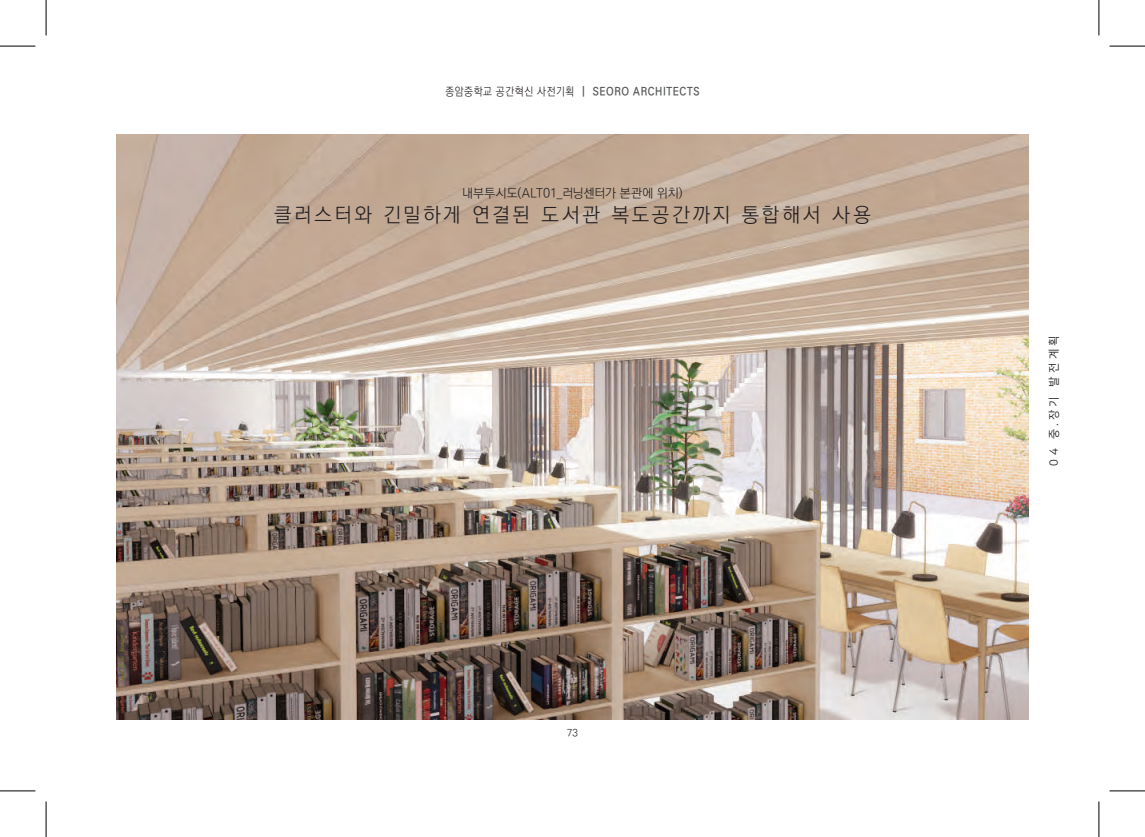
<style>
.page{position:relative;width:1145px;height:837px;background:#fff}
.page>*{position:absolute;margin:0;border:0;box-sizing:border-box;transform-origin:0 0}
.t1{font:300 20px "Ko Pub Dotum";letter-spacing:.13em;color:#231f20}
.t2{font:300 12.5px "Ko Pub Dotum";color:#231f20}
.t3{font:700 11.25px "Ko Pub Dotum";letter-spacing:.06em;color:#57585a;scale:.9 1}
.t4{font:11.25px "Nanum Square R";letter-spacing:.305em;color:#231f20}
.t5{font:300 10px "Ko Pub Dotum";color:#231f20}
.s1{font-weight:300;color:#231f20}
</style>
<div class="page">
<img style="left:117px;top:135px;width:911px;height:584px">
<hr style="left:0;top:46px;width:35px;height:1px;background:#000">
<hr style="left:1109px;top:46px;width:35px;height:1px;background:#000">
<hr style="left:0;top:790px;width:35px;height:1px;background:#000">
<hr style="left:1109px;top:790px;width:35px;height:1px;background:#000">
<hr style="left:46px;top:0;width:1px;height:35px;background:#000">
<hr style="left:46px;top:801px;width:1px;height:35px;background:#000">
<hr style="left:1098px;top:0;width:1px;height:35px;background:#000">
<hr style="left:1098px;top:801px;width:1px;height:35px;background:#000">
<p class="t3" style="left:445px;top:85px;width:284px"><span class="s1">종암중학교 공간혁신 사전기획</span> | SEORO ARCHITECTS</p>
<p class="t2" style="left:462px;top:187px;width:222px">내부투시도(ALT01_러닝센터가 본관에 위치)</p>
<h1 class="t1" style="left:274px;top:205px;width:598px">클러스터와 긴밀하게 연결된 도서관 복도공간까지 통합해서 사용</h1>
<p class="t5" style="left:567px;top:727px;width:13px">73</p>
<p class="t4" style="left:1048px;top:465px;width:131px;rotate:-90deg">04 중.장기 발전계획</p>
</div>
